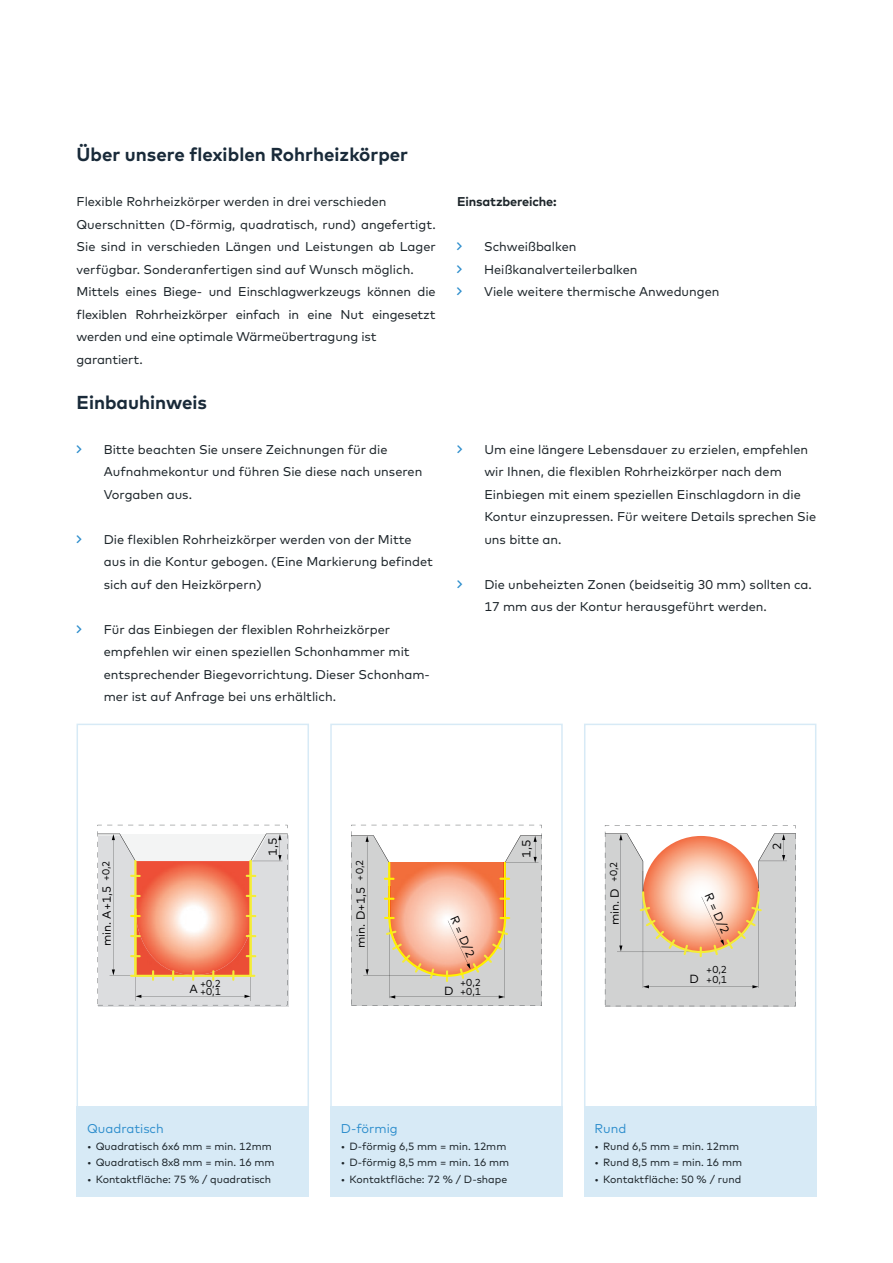
<style>
.page{position:relative;width:893px;height:1263px;background:#fff}
.page>*{position:absolute;margin:0;border:0;box-sizing:border-box;transform-origin:0 0}
.paragraph-title{font:700 18.75px "Mark";color:#192a39}
.paragraph{font:12.75px/22.5px "Mark";color:#1d252a}
.product-title{font:12.75px "Mark";color:#2c8dcc}
.paragraph-2{font:700 12.75px "Mark";letter-spacing:-.01em;color:#1d252a}
.t1{font:11.85px "Mark";color:#000001}
.t2{font:11.85px "Mark";color:#000001;scale:1.06 1}
.t3{font:11.7px "Mark";color:#000001}
.t4{font:11.7px "Mark";color:#000001;scale:1.06 1}
.t5{font:10.5px "Mark";color:#1d252a}
.t6{font:10.05px/7.9px "Mark";color:#000001}
.s1{font-size:10.05px}
.s2{font-size:11.85px}
</style>
<div class="page">
<div style="left:77px;top:724px;width:232px;height:384px;border:2px solid #d7eaf6"></div>
<div style="left:77px;top:1106px;width:232px;height:90px;background:#d7eaf6"></div>
<svg style="left:97px;top:825px;width:191px;height:181px"></svg>
<div style="left:584px;top:724px;width:232px;height:384px;border:2px solid #d7eaf6"></div>
<div style="left:584px;top:1106px;width:232px;height:90px;background:#d7eaf6"></div>
<svg style="left:605px;top:825px;width:190px;height:181px;background:#e0cdc2"></svg>
<div style="left:330px;top:724px;width:233px;height:384px;border:2px solid #d7eaf6"></div>
<div style="left:330px;top:1106px;width:233px;height:90px;background:#d7eaf6"></div>
<svg style="left:351px;top:825px;width:191px;height:181px"></svg>
<p class="paragraph-title" style="left:77px;top:142px;width:333px">Über unsere flexiblen Rohrheizkörper</p>
<p class="paragraph" style="left:77px;top:190px;width:312px">Flexible Rohrheizkörper werden in drei verschieden</p>
<p class="paragraph" style="left:77px;top:213px;width:361px;text-align:justify">Querschnitten (D-förmig, quadratisch, rund) angefertigt.<br>Sie sind in verschieden Längen und Leistungen ab Lager verfügbar. Sonderanfertigen sind auf Wunsch möglich.</p>
<p class="paragraph" style="left:77px;top:280px;width:361px;text-align:justify">Mittels eines Biege- und Einschlagwerkzeugs können die flexiblen Rohrheizkörper einfach in eine Nut eingesetzt werden und eine optimale Wärmeübertragung ist</p>
<p class="paragraph" style="left:77px;top:348px;width:68px">garantiert.</p>
<p class="paragraph-title" style="left:77px;top:390px;width:132px">Einbauhinweis</p>
<p class="paragraph" style="left:104px;top:438px;width:320px">Bitte beachten Sie unsere Zeichnungen für die<br>Aufnahmekontur und führen Sie diese nach unseren<br>Vorgaben aus.</p>
<p class="paragraph" style="left:104px;top:528px;width:331px">Die flexiblen Rohrheizkörper werden von der Mitte aus in die Kontur gebogen. (Eine Markierung befindet sich auf den Heizkörpern)</p>
<p class="paragraph" style="left:104px;top:618px;width:328px">Für das Einbiegen der flexiblen Rohrheizkörper empfehlen wir einen speziellen Schonhammer mit entsprechender Biegevorrichtung. Dieser Schonham&shy;mer ist auf Anfrage bei uns erhältlich.</p>
<p class="paragraph-2" style="left:457px;top:193px;width:101px">Einsatzbereiche:</p>
<p class="paragraph" style="left:484px;top:235px;width:94px">Schweißbalken</p>
<p class="paragraph" style="left:484px;top:258px;width:155px">Heißkanalverteilerbalken</p>
<p class="paragraph" style="left:484px;top:280px;width:237px">Viele weitere thermische Anwedungen</p>
<p class="paragraph" style="left:484px;top:438px;width:333px">Um eine längere Lebensdauer zu erzielen, empfehlen wir Ihnen, die flexiblen Rohrheizkörper nach dem Einbiegen mit einem speziellen Einschlagdorn in die Kontur einzupressen. Für weitere Details sprechen Sie uns bitte an.</p>
<p class="paragraph" style="left:484px;top:573px;width:329px">Die unbeheizten Zonen (beidseitig 30 mm) sollten ca.<br>17 mm aus der Kontur herausgeführt werden.</p>
<p class="t3" style="left:100px;top:946px;width:87px;rotate:-90deg">min. A+1,5 <span class="s1">+0,2</span></p>
<p class="t4" style="left:265px;top:855px;width:18px;rotate:-90deg">1,5</p>
<p class="t3" style="left:189px;top:981px;width:10px">A</p>
<p class="t6" style="left:200px;top:979px;width:22px">+0,2 +0,1</p>
<p class="t1" style="left:353px;top:948px;width:90px;rotate:-90deg">min. D+1,5 <span class="s1">+0,2</span></p>
<p class="t1" style="left:461px;top:914px;width:45px;rotate:66deg">R = D/2</p>
<p class="t6" style="left:460px;top:978px;width:22px">+0,2</p>
<p class="t6" style="left:444px;top:987px;width:38px"><span class="s2">D</span> +0,1</p>
<p class="t2" style="left:519px;top:858px;width:19px;rotate:-90deg">1,5</p>
<p class="t1" style="left:607px;top:925px;width:65px;rotate:-90deg">min. D <span class="s1">+0,2</span></p>
<p class="t1" style="left:715px;top:890px;width:45px;rotate:66deg">R = D/2</p>
<p class="t1" style="left:690px;top:972px;width:11px">D</p>
<p class="t6" style="left:706px;top:964px;width:22px;line-height:9.9px">+0,2 +0,1</p>
<p class="t2" style="left:770px;top:850px;width:9px;rotate:-90deg">2</p>
<p class="product-title" style="left:87px;top:1121px;width:78px">Quadratisch</p>
<p class="t5" style="left:87px;top:1139px;width:186px">• Quadratisch 6x6 mm = min. 12mm</p>
<p class="t5" style="left:87px;top:1156px;width:189px">• Quadratisch 8x8 mm = min. 16 mm</p>
<p class="t5" style="left:87px;top:1172px;width:186px">• Kontaktfläche: 75 % / quadratisch</p>
<p class="product-title" style="left:341px;top:1121px;width:58px">D-förmig</p>
<p class="t5" style="left:341px;top:1139px;width:167px">• D-förmig 6,5 mm = min. 12mm</p>
<p class="t5" style="left:341px;top:1156px;width:170px">• D-förmig 8,5 mm = min. 16 mm</p>
<p class="t5" style="left:341px;top:1172px;width:168px">• Kontaktfläche: 72 % / D-shape</p>
<p class="product-title" style="left:595px;top:1121px;width:33px">Rund</p>
<p class="t5" style="left:595px;top:1139px;width:146px">• Rund 6,5 mm = min. 12mm</p>
<p class="t5" style="left:595px;top:1156px;width:149px">• Rund 8,5 mm = min. 16 mm</p>
<p class="t5" style="left:595px;top:1172px;width:148px">• Kontaktfläche: 50 % / rund</p>
</div>
